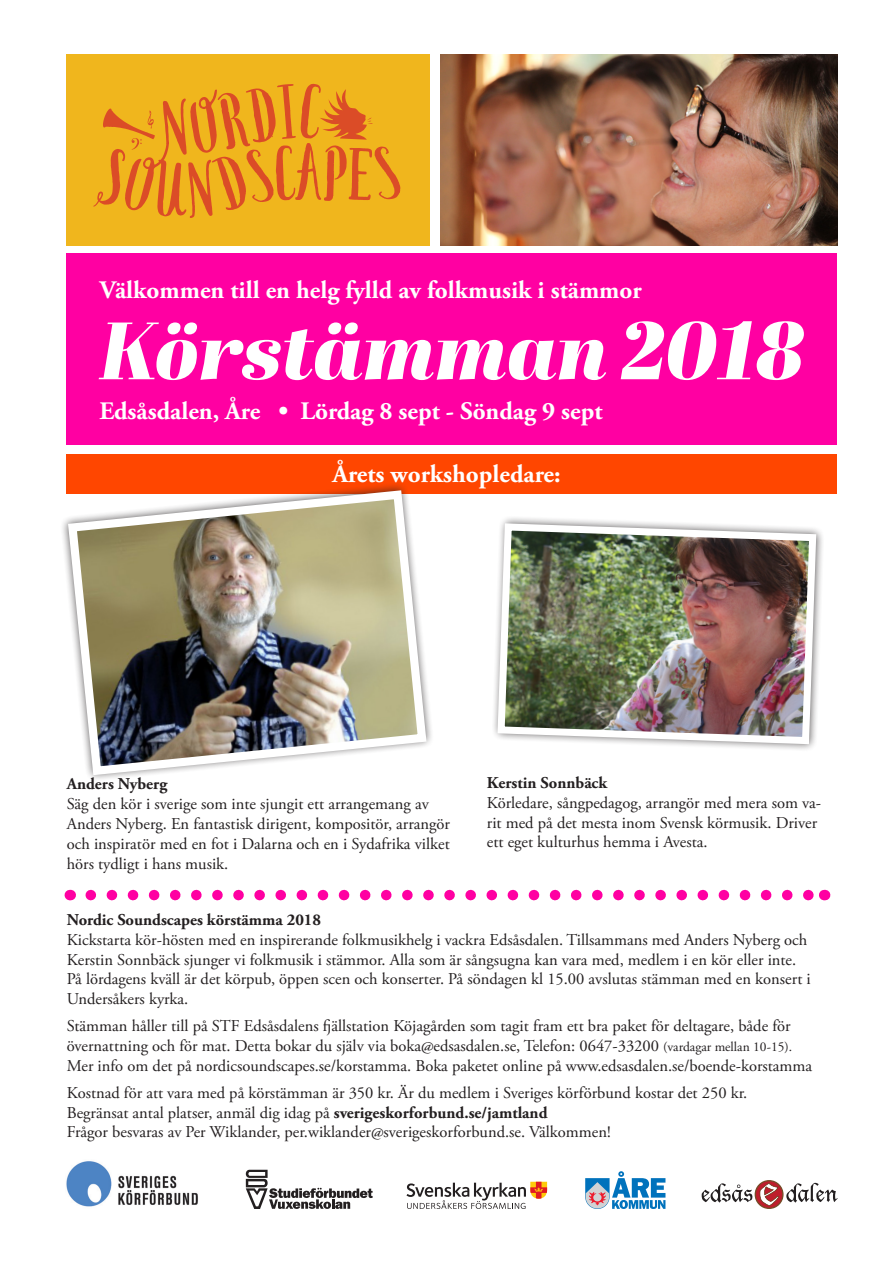
<style>
.page{position:relative;width:893px;height:1263px;background:#fff}
.page>*{position:absolute;margin:0;border:0;box-sizing:border-box;transform-origin:0 0}
.t1{font:italic 81px "Abril Fatface";color:#fff}
.t2{font:700 25.05px "Adobe Garamond Pro";color:#fff}
.t3{font:16.5px/19.8px "Adobe Garamond Pro";color:#231f20}
.t4{font:700 16.5px "Adobe Garamond Pro";color:#231f20}
.s1{font-size:81.6px}
.s2{font-size:13.5px}
.s3{font-weight:700}
</style>
<div class="page">
<div style="left:67px;top:54px;width:363px;height:191px;background:#f0b61d"></div>
<svg style="left:93px;top:84px;width:308px;height:134px"></svg>
<div style="left:67px;top:253px;width:770px;height:192px;background:#ff00a2"></div>
<div style="left:67px;top:454px;width:770px;height:39px;background:#ff4600"></div>
<img style="left:440px;top:54px;width:398px;height:191px">
<svg style="left:91px;top:890px;width:723px;height:10px"></svg>
<svg style="left:246px;top:1170px;width:127px;height:39px"></svg>
<svg style="left:702px;top:1180px;width:136px;height:29px"></svg>
<img style="left:66px;top:1161px;width:132px;height:46px">
<svg style="left:585px;top:1171px;width:80px;height:38px"></svg>
<svg style="left:406px;top:1182px;width:141px;height:27px"></svg>
<img style="left:64px;top:486px;width:367px;height:293px">
<img style="left:494px;top:520px;width:326px;height:228px">
<p class="t2" style="left:100px;top:276px;width:544px">Välkommen till en helg fylld av folkmusik i stämmor</p>
<p class="t1" style="left:100px;top:293px;width:705px">Körstämman <span class="s1">2018</span></p>
<p class="t2" style="left:99px;top:396px;width:505px">Edsåsdalen, Åre • Lördag 8 sept - Söndag 9 sept</p>
<p class="t2" style="left:332px;top:460px;width:230px">Årets workshopledare:</p>
<p class="t4" style="left:67px;top:774px;width:102px">Anders Nyberg</p>
<p class="t3" style="left:67px;top:794px;width:385px">Säg den kör i sverige som inte sjungit ett arrangemang av Anders Nyberg. En fantastisk dirigent, kompositör, arrangör och inspiratör med en fot i Dalarna och en i Sydafrika vilket hörs tydligt i hans musik.</p>
<p class="t4" style="left:487px;top:773px;width:122px">Kerstin Sonnbäck</p>
<p class="t3" style="left:487px;top:793px;width:336px">Körledare, sångpedagog, arrangör med mera som va&shy;rit med på det mesta inom Svensk körmusik. Driver ett eget kulturhus hemma i Avesta.</p>
<p class="t4" style="left:67px;top:910px;width:256px">Nordic Soundscapes körstämma 2018</p>
<p class="t3" style="left:67px;top:930px;width:745px">Kickstarta kör-hösten med en inspirerande folkmusikhelg i vackra Edsåsdalen. Tillsammans med Anders Nyberg och Kerstin Sonnbäck sjunger vi folkmusik i stämmor. Alla som är sångsugna kan vara med, medlem i en kör eller inte.<br>På lördagens kväll är det körpub, öppen scen och konserter. På söndagen kl 15.00 avslutas stämman med en konsert i Undersåkers kyrka.</p>
<p class="t3" style="left:67px;top:1017px;width:727px">Stämman håller till på STF Edsåsdalens fjällstation Köjagården som tagit fram ett bra paket för deltagare, både för övernattning och för mat. Detta bokar du själv via boka@edsasdalen.se, Telefon: 0647-33200 <span class="s2">(vardagar mellan 10-15).</span></p>
<p class="t3" style="left:67px;top:1056px;width:747px">Mer info om det på nordicsoundscapes.se/korstamma. Boka paketet online på www.edsasdalen.se/boende-korstamma</p>
<p class="t3" style="left:67px;top:1083px;width:682px">Kostnad för att vara med på körstämman är 350 kr. Är du medlem i Sveriges körförbund kostar det 250 kr.</p>
<p class="t3" style="left:67px;top:1103px;width:482px">Begränsat antal platser, anmäl dig idag på <span class="s3">sverigeskorforbund.se/jamtland</span></p>
<p class="t3" style="left:67px;top:1123px;width:545px">Frågor besvaras av Per Wiklander, per.wiklander@sverigeskorforbund.se. Välkommen!</p>
</div>
